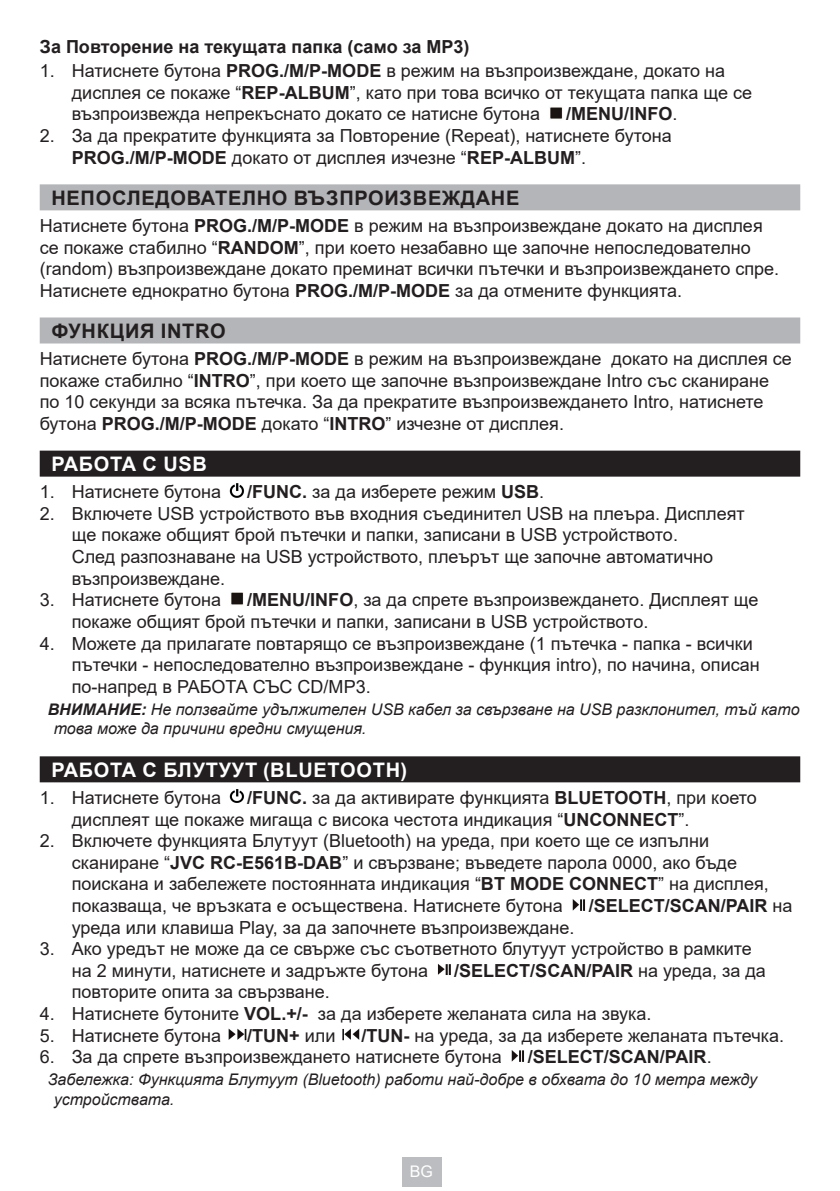
<style>
.page{position:relative;width:840px;height:1191px;background:#fff}
.page>*{position:absolute;margin:0;border:0;box-sizing:border-box;transform-origin:0 0}
.t1{font:700 20px "Arial";letter-spacing:.035em;color:#231f20}
.t2{font:700 20px "Arial";letter-spacing:.035em;color:#fff}
.t3{font:18px/21.6px "Arial";color:#231f20}
.t4{font:700 18px "Arial";color:#231f20}
.t5{font:italic 16px/19.2px "Arial";color:#231f20}
.t6{font:16px "Arial";color:#fff}
.s1{font-weight:700}
.s2{font-weight:400}
</style>
<div class="page">
<div style="left:401px;top:1157px;width:40px;height:29px;background:#bcbdc0"></div>
<div style="left:40px;top:184px;width:759px;height:26px;background:#b4b5b8"></div>
<div style="left:40px;top:317px;width:759px;height:26px;background:#b4b5b8"></div>
<div style="left:40px;top:450px;width:759px;height:26px;background:#231f20"></div>
<div style="left:40px;top:756px;width:759px;height:26px;background:#231f20"></div>
<img style="left:549px;top:107px;width:14px;height:13px">
<img style="left:229px;top:483px;width:15px;height:15px">
<img style="left:230px;top:592px;width:14px;height:14px">
<img style="left:229px;top:789px;width:16px;height:14px">
<img style="left:572px;top:899px;width:13px;height:12px">
<img style="left:437px;top:964px;width:14px;height:11px">
<img style="left:228px;top:1028px;width:18px;height:13px">
<img style="left:342px;top:1028px;width:18px;height:13px">
<img style="left:511px;top:1050px;width:13px;height:12px">
<p class="t4" style="left:40px;top:34px;width:431px">За Повторение на текущата папка (само за MP3)</p>
<p class="t3" style="left:72px;top:60px;width:681px;text-indent:-32px">1. Натиснете бутона <span class="s1">PROG./M/P-MODE</span> в режим на възпроизвеждане, докато на дисплея се покаже “<span class="s1">REP-ALBUM</span>”, като при това всичко от текущата папка ще се възпроизвежда непрекъснато докато се натисне бутона</p>
<p class="t4" style="left:566px;top:101px;width:113px">/MENU/INFO<span class="s2">.</span></p>
<p class="t3" style="left:72px;top:125px;width:601px;text-indent:-32px">2. За да прекратите функцията за Повторение (Repeat), натиснете бутона<br><span class="s1">PROG./M/P-MODE</span> докато от дисплея изчезне “<span class="s1">REP-ALBUM</span>”.</p>
<p class="t1" style="left:51px;top:184px;width:469px">НЕПОСЛЕДОВАТЕЛНО ВЪЗПРОИЗВЕЖДАНЕ</p>
<p class="t3" style="left:40px;top:215px;width:740px">Натиснете бутона <span class="s1">PROG./M/P-MODE</span> в режим на възпроизвеждане докато на дисплея се покаже стабилно “<span class="s1">RANDOM</span>”, при което незабавно ще започне непоследователно (random) възпроизвеждане докато преминат всички пътечки и възпроизвеждането спре.<br>Натиснете еднократно бутона <span class="s1">PROG./M/P-MODE</span> за да отмените функцията.</p>
<p class="t1" style="left:51px;top:317px;width:176px">ФУНКЦИЯ INTRO</p>
<p class="t3" style="left:40px;top:348px;width:753px">Натиснете бутона <span class="s1">PROG./M/P-MODE</span> в режим на възпроизвеждане докато на дисплея се покаже стабилно “<span class="s1">INTRO</span>”, при което ще започне възпроизвеждане Intro със сканиране по 10 секунди за всяка пътечка. За да прекратите възпроизвеждането Intro, натиснете бутона <span class="s1">PROG./M/P-MODE</span> докато “<span class="s1">INTRO</span>” изчезне от дисплея.</p>
<p class="t2" style="left:51px;top:450px;width:157px">РАБОТА С USB</p>
<p class="t3" style="left:40px;top:481px;width:183px">1. Натиснете бутона</p>
<p class="t3" style="left:247px;top:481px;width:298px"><span class="s1">/FUNC.</span> за да изберете режим <span class="s1">USB</span>.</p>
<p class="t3" style="left:72px;top:502px;width:674px;text-indent:-32px">2. Включете USB устройството във входния съединител USB на плеъра. Дисплеят ще покаже общият брой пътечки и папки, записани в USB устройството.<br>След разпознаване на USB устройството, плеърът ще започне автоматично възпроизвеждане.</p>
<p class="t3" style="left:40px;top:589px;width:183px">3. Натиснете бутона</p>
<p class="t3" style="left:72px;top:589px;width:688px;text-indent:175px"><span class="s1">/MENU/INFO</span>, за да спрете възпроизвеждането. Дисплеят ще покаже общият брой пътечки и папки, записани в USB устройството.</p>
<p class="t3" style="left:72px;top:632px;width:689px;text-indent:-32px">4. Можете да прилагате повтарящо се възпроизвеждане (1 пътечка - папка - всички пътечки - непоследователно възпроизвеждане - функция intro), по начина, описан по-напред в РАБОТА СЪС CD/MP3.</p>
<p class="t5" style="left:54px;top:700px;width:747px;text-indent:-6px"><span class="s1">ВНИМАНИЕ:</span> Не ползвайте удължителен USB кабел за свързване на USB разклонител, тъй като това може да причини вредни смущения.</p>
<p class="t2" style="left:51px;top:755px;width:357px">РАБОТА С БЛУТУУТ (BLUETOOTH)</p>
<p class="t3" style="left:40px;top:786px;width:183px">1. Натиснете бутона</p>
<p class="t3" style="left:72px;top:786px;width:686px;text-indent:175px"><span class="s1">/FUNC.</span> за да активирате функцията <span class="s1">BLUETOOTH</span>, при което дисплеят ще покаже мигаща с висока честота индикация “<span class="s1">UNCONNECT</span>”.</p>
<p class="t3" style="left:72px;top:830px;width:698px;text-indent:-32px">2. Включете функцията Блутуут (Bluetooth) на уреда, при което ще се изпълни сканиране “<span class="s1">JVC RC-E561B-DAB</span>” и свързване; въведете парола 0000, ако бъде поискана и забележете постоянната индикация “<span class="s1">BT MODE CONNECT</span>” на дисплея, показваща, че връзката е осъществена. Натиснете бутона</p>
<p class="t4" style="left:588px;top:893px;width:205px">/SELECT/SCAN/PAIR <span class="s2">на</span></p>
<p class="t3" style="left:72px;top:916px;width:504px">уреда или клавиша Play, за да започнете възпроизвеждане.</p>
<p class="t3" style="left:72px;top:938px;width:681px;text-indent:-32px">3. Ако уредът не може да се свърже със съответното блутуут устройство в рамките на 2 минути, натиснете и задръжте бутона</p>
<p class="t4" style="left:454px;top:957px;width:313px">/SELECT/SCAN/PAIR <span class="s2">на уреда, за да</span></p>
<p class="t3" style="left:72px;top:981px;width:259px">повторите опита за свързване.</p>
<p class="t3" style="left:40px;top:1002px;width:613px">4. Натиснете бутоните <span class="s1">VOL.+/-</span> за да изберете желаната сила на звука.</p>
<p class="t3" style="left:40px;top:1024px;width:183px">5. Натиснете бутона</p>
<p class="t4" style="left:247px;top:1022px;width:90px">/TUN+ <span class="s2">или</span></p>
<p class="t3" style="left:361px;top:1024px;width:424px"><span class="s1">/TUN-</span> на уреда, за да изберете желаната пътечка.</p>
<p class="t3" style="left:40px;top:1046px;width:463px">6. За да спрете възпроизвеждането натиснете бутона</p>
<p class="t4" style="left:527px;top:1044px;width:185px">/SELECT/SCAN/PAIR<span class="s2">.</span></p>
<p class="t5" style="left:54px;top:1070px;width:704px;text-indent:-6px">Забележка: Функцията Блутуут (Bluetooth) работи най-добре в обхвата до 10 метра между устройствата.</p>
<p class="t6" style="left:409px;top:1160px;width:25px">BG</p>
</div>
